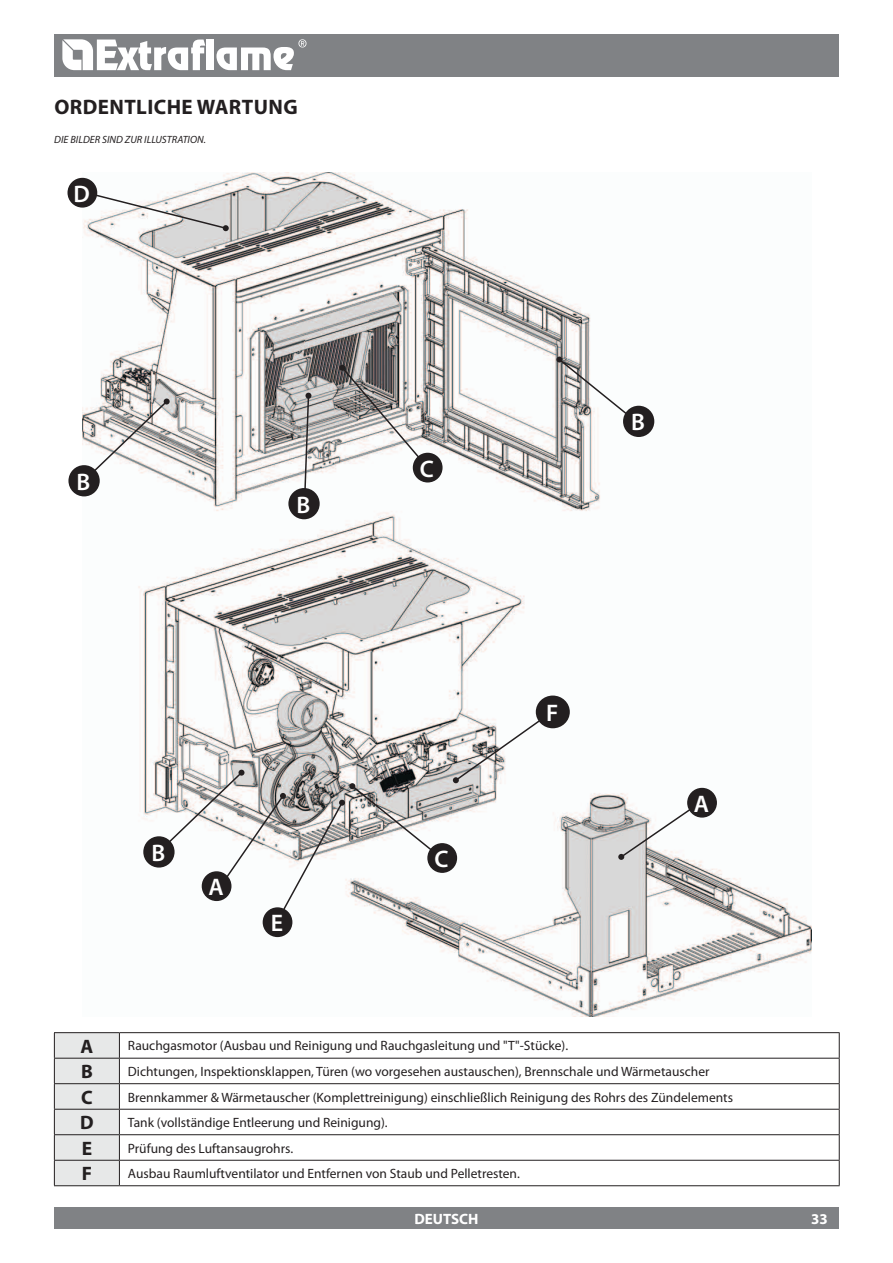
<style>
.page{position:relative;width:893px;height:1263px;background:#fff}
.page>*{position:absolute;margin:0;border:0;box-sizing:border-box;transform-origin:0 0}
.t1{font:600 24px "Myriad Pro";color:#fff}
.t2{font:700 21px "Myriad Pro";letter-spacing:.02em;color:#231f20}
.t3{font:700 19.5px "Myriad Pro";color:#231f20}
.t4{font:700 15px "Myriad Pro";color:#fff}
.t5{font:13.5px "Myriad Pro";color:#231f20}
.t6{font:italic 10.5px "Myriad Pro";color:#231f20}
</style>
<div class="page">
<img style="left:83px;top:173px;width:729px;height:843px">
<svg style="left:618px;top:798px;width:87px;height:62px"></svg>
<div style="left:688px;top:788px;width:28px;height:29px;background:#231f20;border-radius:50%"></div>
<div style="left:687px;top:788px;width:30px;height:30px;border:2px solid #231f20;border-radius:50%"></div>
<svg style="left:556px;top:357px;width:74px;height:60px"></svg>
<svg style="left:303px;top:393px;width:8px;height:96px"></svg>
<svg style="left:339px;top:365px;width:82px;height:94px"></svg>
<svg style="left:87px;top:192px;width:142px;height:39px"></svg>
<svg style="left:82px;top:398px;width:88px;height:84px"></svg>
<div style="left:68px;top:179px;width:29px;height:28px;background:#231f20;border-radius:50%"></div>
<div style="left:68px;top:178px;width:29px;height:30px;border:2px solid #231f20;border-radius:50%"></div>
<div style="left:70px;top:467px;width:28px;height:28px;background:#231f20;border-radius:50%"></div>
<div style="left:68px;top:465px;width:32px;height:31px;border:3px solid #231f20;border-radius:50%"></div>
<div style="left:290px;top:489px;width:28px;height:29px;background:#231f20;border-radius:50%"></div>
<div style="left:288px;top:488px;width:32px;height:31px;border:3px solid #231f20;border-radius:50%"></div>
<div style="left:414px;top:453px;width:28px;height:29px;background:#231f20;border-radius:50%"></div>
<div style="left:413px;top:453px;width:30px;height:29px;border:2px solid #231f20;border-radius:50%"></div>
<div style="left:625px;top:407px;width:28px;height:28px;background:#231f20;border-radius:50%"></div>
<div style="left:623px;top:406px;width:31px;height:31px;border:3px solid #231f20;border-radius:50%"></div>
<div style="left:263px;top:908px;width:29px;height:28px;background:#231f20;border-radius:50%"></div>
<div style="left:263px;top:907px;width:29px;height:30px;border:2px solid #231f20;border-radius:50%"></div>
<div style="left:145px;top:838px;width:28px;height:28px;background:#231f20;border-radius:50%"></div>
<div style="left:143px;top:836px;width:32px;height:31px;border:3px solid #231f20;border-radius:50%"></div>
<div style="left:538px;top:698px;width:30px;height:28px;background:#231f20;border-radius:50%"></div>
<div style="left:536px;top:695px;width:34px;height:33px;border:4px solid #231f20;border-radius:50%"></div>
<svg style="left:157px;top:714px;width:391px;height:208px"></svg>
<div style="left:428px;top:844px;width:28px;height:28px;background:#231f20;border-radius:50%"></div>
<div style="left:427px;top:843px;width:30px;height:30px;border:2px solid #231f20;border-radius:50%"></div>
<div style="left:54px;top:34px;width:785px;height:43px;background:#808285"></div>
<div style="left:54px;top:1208px;width:785px;height:21px;background:#808285"></div>
<svg style="left:62px;top:39px;width:143px;height:31px"></svg>
<div style="left:207px;top:40px;width:7px;height:30px;background:#fff"></div>
<svg style="left:216px;top:39px;width:90px;height:31px"></svg>
<hr style="left:54px;top:1032px;width:65px;height:1px;background:#231f20">
<hr style="left:119px;top:1032px;width:721px;height:1px;background:#231f20">
<hr style="left:119px;top:1058px;width:721px;height:1px;background:#231f20">
<hr style="left:119px;top:1083px;width:721px;height:1px;background:#231f20">
<hr style="left:119px;top:1109px;width:721px;height:1px;background:#231f20">
<hr style="left:119px;top:1134px;width:721px;height:1px;background:#231f20">
<hr style="left:119px;top:1160px;width:721px;height:1px;background:#231f20">
<svg style="left:54px;top:1033px;width:66px;height:152px;background:#dadbdb"></svg>
<svg style="left:839px;top:1033px;width:1px;height:152px"></svg>
<hr style="left:54px;top:1185px;width:65px;height:1px;background:#231f20">
<hr style="left:119px;top:1185px;width:721px;height:1px;background:#231f20">
<h2 class="t2" style="left:54px;top:93px;width:245px">ORDENTLICHE WARTUNG</h2>
<p class="t6" style="left:54px;top:133px;width:153px">DIE BILDER SIND ZUR ILLUSTRATION.</p>
<h1 class="t1" style="left:74px;top:178px;width:15px">D</h1>
<h1 class="t1" style="left:77px;top:466px;width:13px">B</h1>
<h1 class="t1" style="left:296px;top:489px;width:13px">B</h1>
<h1 class="t1" style="left:151px;top:838px;width:13px">B</h1>
<h1 class="t1" style="left:208px;top:872px;width:16px">A</h1>
<h1 class="t1" style="left:271px;top:908px;width:11px">E</h1>
<h1 class="t1" style="left:420px;top:453px;width:14px">C</h1>
<h1 class="t1" style="left:435px;top:844px;width:14px">C</h1>
<h1 class="t1" style="left:631px;top:407px;width:13px">B</h1>
<h1 class="t1" style="left:546px;top:698px;width:11px">F</h1>
<h1 class="t1" style="left:694px;top:788px;width:16px">A</h1>
<h3 class="t3" style="left:80px;top:1033px;width:13px">A</h3>
<p class="t5" style="left:128px;top:1038px;width:442px">Rauchgasmotor (Ausbau und Reinigung und Rauchgasleitung und "T"-Stücke).</p>
<h3 class="t3" style="left:81px;top:1059px;width:13px">B</h3>
<p class="t5" style="left:128px;top:1063px;width:583px">Dichtungen, Inspektionsklappen, Türen (wo vorgesehen austauschen), Brennschale und Wärmetauscher</p>
<h3 class="t3" style="left:81px;top:1084px;width:12px">C</h3>
<p class="t5" style="left:128px;top:1089px;width:607px">Brennkammer &amp; Wärmetauscher (Komplettreinigung) einschließlich Reinigung des Rohrs des Zündelements</p>
<h3 class="t3" style="left:80px;top:1110px;width:13px">D</h3>
<p class="t5" style="left:128px;top:1114px;width:261px">Tank (vollständige Entleerung und Reinigung).</p>
<h3 class="t3" style="left:82px;top:1135px;width:10px">E</h3>
<p class="t5" style="left:128px;top:1140px;width:167px">Prüfung des Luftansaugrohrs.</p>
<h3 class="t3" style="left:82px;top:1161px;width:10px">F</h3>
<p class="t5" style="left:128px;top:1165px;width:393px">Ausbau Raumluftventilator und Entfernen von Staub und Pelletresten.</p>
<p class="t4" style="left:414px;top:1209px;width:66px">DEUTSCH</p>
<p class="t4" style="left:811px;top:1209px;width:18px">33</p>
</div>
